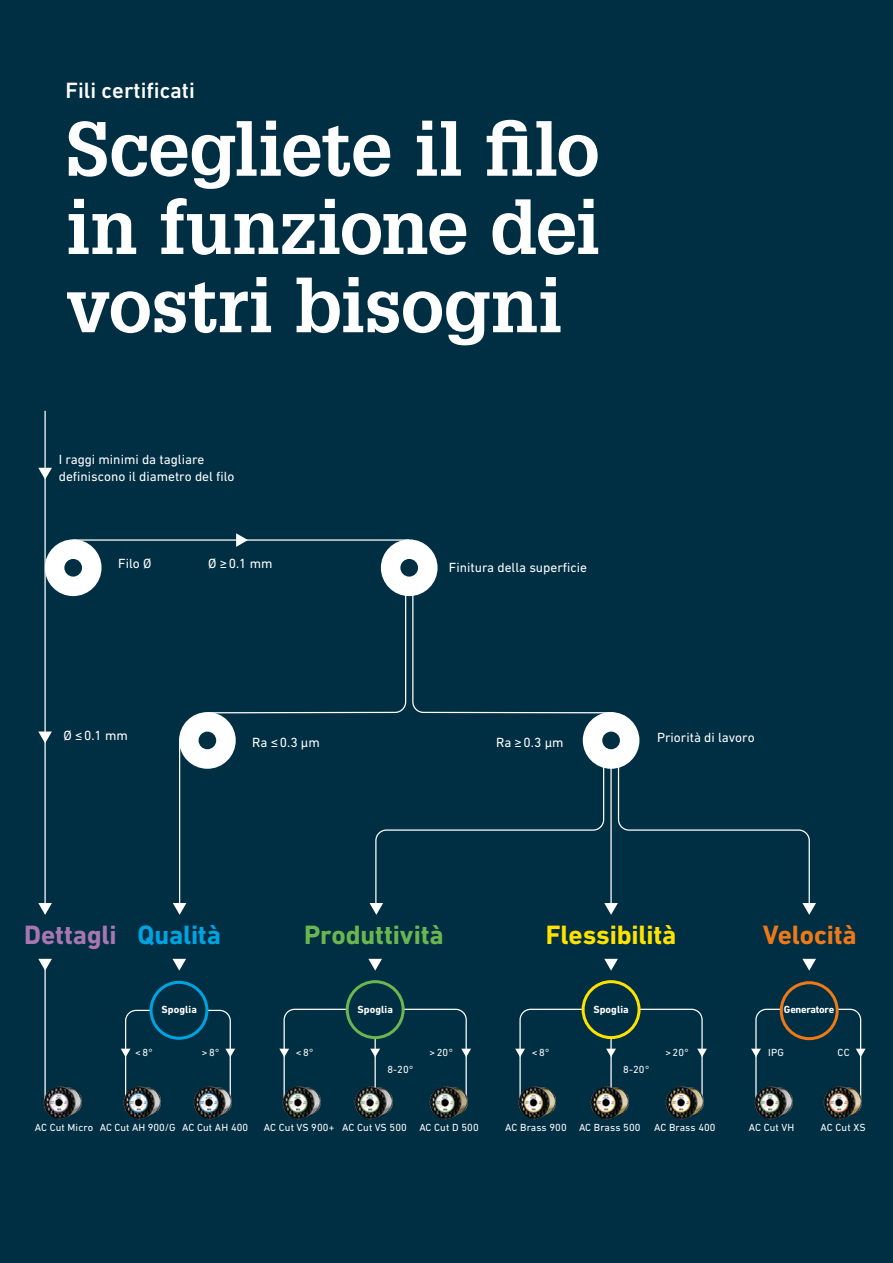
<style>
.page{position:relative;width:893px;height:1263px;background:#002f43}
.page>*{position:absolute;margin:0;border:0;box-sizing:border-box;transform-origin:0 0}
.t1{font:700 75px/78.2px "Glypha LT Pro";letter-spacing:-.01em;color:#fff;text-align:justify}
.t2{font:700 27px "DIN Next W1 G";letter-spacing:-.005em;color:#6ab651}
.t3{font:700 27px "DIN Next W1 G";letter-spacing:-.005em;color:#ffe200}
.t4{font:700 27px "DIN Next W1 G";letter-spacing:-.005em;color:#a877b2}
.t5{font:700 27px "DIN Next W1 G";letter-spacing:-.01em;color:#ef7918}
.t6{font:700 27px "DIN Next W1 G";letter-spacing:-.01em;color:#00a3e2}
.t7{font:500 22.5px "DIN Next W1 G";color:#fff}
.t8{font:13.5px/16.5px "DIN Next W1 G";color:#fff}
.t9{font:10.5px "DIN Next W1 G";letter-spacing:.01em;color:#fff}
.t10{font:700 10.5px "DIN Next W1 G";letter-spacing:.01em;color:#fff}
.t11{font:700 10.5px "DIN Next W1 G";letter-spacing:-.02em;color:#fff}
</style>
<div class="page">
<hr style="left:179px;top:739px;width:1px;height:169px;background:#fff">
<svg style="left:38px;top:468px;width:14px;height:10px"></svg>
<svg style="left:173px;top:903px;width:13px;height:12px"></svg>
<svg style="left:38px;top:903px;width:14px;height:12px"></svg>
<svg style="left:38px;top:959px;width:14px;height:10px"></svg>
<hr style="left:44px;top:411px;width:2px;height:502px;background:#fff">
<hr style="left:73px;top:539px;width:336px;height:2px;background:#fff">
<div style="left:47px;top:541px;width:53px;height:53px;background:#fff;border-radius:50%"></div>
<div style="left:45px;top:539px;width:57px;height:57px;border:4px solid #fff;border-radius:50%"></div>
<div style="left:64px;top:559px;width:18px;height:18px;background:#002f43;border-radius:50%"></div>
<div style="left:383px;top:541px;width:53px;height:53px;background:#fff;border-radius:50%"></div>
<div style="left:381px;top:539px;width:57px;height:57px;border:4px solid #fff;border-radius:50%"></div>
<div style="left:400px;top:559px;width:18px;height:18px;background:#002f43;border-radius:50%"></div>
<svg style="left:38px;top:731px;width:14px;height:12px"></svg>
<svg style="left:236px;top:533px;width:12px;height:14px"></svg>
<div style="left:585px;top:714px;width:53px;height:53px;background:#fff;border-radius:50%"></div>
<div style="left:583px;top:712px;width:56px;height:57px;border:4px solid #fff;border-radius:50%"></div>
<div style="left:602px;top:732px;width:18px;height:17px;background:#002f43;border-radius:50%"></div>
<div style="left:181px;top:714px;width:53px;height:53px;background:#fff;border-radius:50%"></div>
<div style="left:179px;top:712px;width:57px;height:57px;border:4px solid #fff;border-radius:50%"></div>
<div style="left:199px;top:732px;width:17px;height:17px;background:#002f43;border-radius:50%"></div>
<svg style="left:206px;top:585px;width:409px;height:129px"></svg>
<svg style="left:370px;top:753px;width:446px;height:162px"></svg>
<img style="left:123px;top:1100px;width:38px;height:20px">
<img style="left:193px;top:1100px;width:39px;height:20px">
<img style="left:282px;top:1098px;width:39px;height:22px">
<img style="left:354px;top:1098px;width:39px;height:22px">
<img style="left:429px;top:1098px;width:39px;height:22px">
<img style="left:754px;top:1098px;width:39px;height:22px">
<img style="left:823px;top:1098px;width:39px;height:22px">
<img style="left:518px;top:1098px;width:38px;height:22px">
<img style="left:590px;top:1098px;width:39px;height:22px">
<img style="left:665px;top:1098px;width:39px;height:22px">
<svg style="left:121px;top:1009px;width:114px;height:91px"></svg>
<svg style="left:515px;top:1008px;width:192px;height:90px"></svg>
<svg style="left:751px;top:1008px;width:115px;height:90px"></svg>
<svg style="left:279px;top:1008px;width:192px;height:90px"></svg>
<hr style="left:44px;top:965px;width:2px;height:137px;background:#fff">
<img style="left:43px;top:1074px;width:39px;height:46px">
<div style="left:151px;top:982px;width:56px;height:56px;background:#002f43;border-radius:50%"></div>
<div style="left:150px;top:981px;width:58px;height:59px;border:3px solid #00a3e2;border-radius:50%"></div>
<div style="left:347px;top:982px;width:56px;height:55px;background:#002f43;border-radius:50%"></div>
<div style="left:346px;top:980px;width:59px;height:59px;border:3px solid #6ab651;border-radius:50%"></div>
<div style="left:583px;top:982px;width:56px;height:55px;background:#002f43;border-radius:50%"></div>
<div style="left:582px;top:980px;width:58px;height:59px;border:3px solid #ffe200;border-radius:50%"></div>
<div style="left:781px;top:983px;width:56px;height:56px;background:#002f43;border-radius:50%"></div>
<div style="left:780px;top:981px;width:59px;height:59px;border:3px solid #ef7918;border-radius:50%"></div>
<svg style="left:172px;top:959px;width:14px;height:11px"></svg>
<svg style="left:604px;top:959px;width:14px;height:11px"></svg>
<svg style="left:802px;top:959px;width:14px;height:11px"></svg>
<svg style="left:368px;top:959px;width:14px;height:11px"></svg>
<h3 class="t7" style="left:66px;top:77px;width:131px">Fili certificati</h3>
<h1 class="t1" style="left:66px;top:108px;width:536px">Scegliete il filo in funzione dei vostri bisogni</h1>
<p class="t8" style="left:59px;top:451px;width:177px">I raggi minimi da tagliare definiscono il diametro del filo</p>
<p class="t8" style="left:118px;top:555px;width:35px">Filo Ø</p>
<p class="t8" style="left:449px;top:558px;width:140px">Finitura della superficie</p>
<p class="t8" style="left:208px;top:555px;width:66px">Ø ≥0.1 mm</p>
<p class="t8" style="left:63px;top:727px;width:66px">Ø ≤0.1 mm</p>
<p class="t8" style="left:252px;top:733px;width:69px">Ra ≤0.3 µm</p>
<p class="t8" style="left:496px;top:733px;width:69px">Ra ≥0.3 µm</p>
<p class="t8" style="left:657px;top:729px;width:99px">Priorità di lavoro</p>
<h2 class="t4" style="left:24px;top:919px;width:94px">Dettagli</h2>
<h2 class="t6" style="left:138px;top:919px;width:85px">Qualità</h2>
<h2 class="t2" style="left:304px;top:919px;width:141px">Produttività</h2>
<h2 class="t3" style="left:546px;top:919px;width:132px">Flessibilità</h2>
<h2 class="t5" style="left:763px;top:919px;width:95px">Velocità</h2>
<p class="t10" style="left:162px;top:1003px;width:37px">Spoglia</p>
<p class="t10" style="left:357px;top:1003px;width:37px">Spoglia</p>
<p class="t10" style="left:593px;top:1003px;width:37px">Spoglia</p>
<p class="t11" style="left:784px;top:1003px;width:52px">Generatore</p>
<p class="t9" style="left:135px;top:1047px;width:19px">&lt;8°</p>
<p class="t9" style="left:202px;top:1047px;width:19px">&gt;8°</p>
<p class="t9" style="left:296px;top:1047px;width:19px">&lt;8°</p>
<p class="t9" style="left:430px;top:1047px;width:25px">&gt; 20°</p>
<p class="t9" style="left:387px;top:1063px;width:28px">8-20°</p>
<p class="t9" style="left:532px;top:1047px;width:19px">&lt;8°</p>
<p class="t9" style="left:665px;top:1047px;width:25px">&gt; 20°</p>
<p class="t9" style="left:768px;top:1047px;width:17px">IPG</p>
<p class="t9" style="left:838px;top:1047px;width:13px">CC</p>
<p class="t9" style="left:623px;top:1063px;width:28px">8-20°</p>
<p class="t9" style="left:100px;top:1121px;width:150px">AC Cut AH 900/G AC Cut AH 400</p>
<p class="t9" style="left:264px;top:1121px;width:216px">AC Cut VS 900+ AC Cut VS 500 AC Cut D 500</p>
<p class="t9" style="left:505px;top:1121px;width:137px">AC Brass 900 AC Brass 500</p>
<p class="t9" style="left:654px;top:1121px;width:63px">AC Brass 400</p>
<p class="t9" style="left:749px;top:1121px;width:47px">AC Cut VH</p>
<p class="t9" style="left:821px;top:1121px;width:46px">AC Cut XS</p>
<p class="t9" style="left:35px;top:1121px;width:60px">AC Cut Micro</p>
</div>
